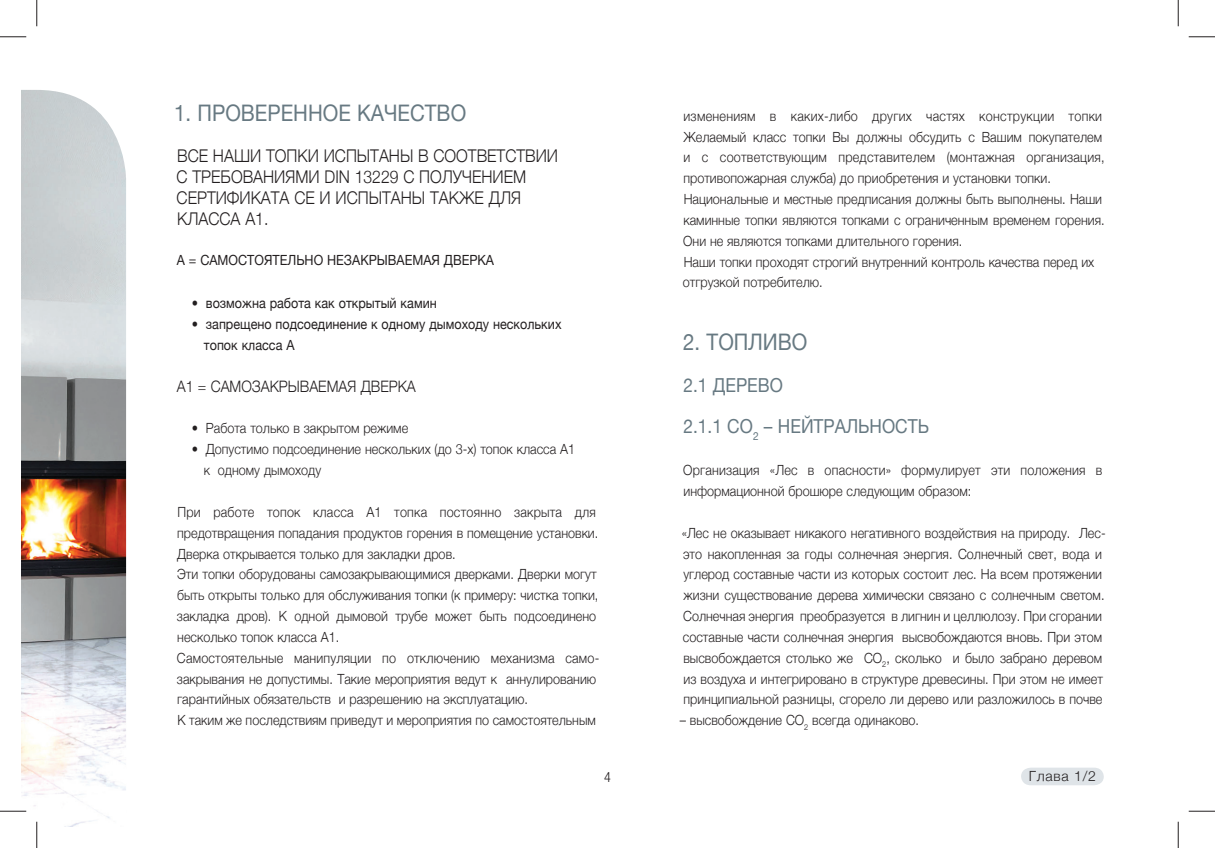
<style>
.page{position:relative;width:1215px;height:848px;background:#fff}
.page>*{position:absolute;margin:0;border:0;box-sizing:border-box;transform-origin:0 0}
.t1{font:22.75px "Helvetica Neue";color:#677982;scale:.9 1}
.t2{font:19.25px/41.6px "Helvetica Neue";color:#677982;scale:.9 1}
.t3{font:300 17.5px/20.8px "Helvetica Neue";color:#231f20;scale:.9 1}
.t4{font:300 15.75px "Helvetica Neue";color:#231f20;scale:.9 1}
.t5{font:300 14px/20.8px "Helvetica Neue";color:#231f20;scale:.9 1}
.t6{font:14px/20.8px "Helvetica Neue";color:#231f20;scale:.9 1}
.t7{font:300 14px "Helvetica Neue";color:#231f20}
.t8{font:300 condensed 14px "Helvetica Neue LT Std";color:#231f20}
</style>
<div class="page">
<img style="left:22px;top:90px;width:104px;height:735px">
<svg style="left:1021px;top:767px;width:82px;height:18px"></svg>
<hr style="left:0;top:810px;width:26px;height:2px;background:#fff">
<hr style="left:36px;top:821px;width:2px;height:26px;background:#fff">
<svg style="left:0;top:36px;width:26px;height:1px"></svg>
<svg style="left:1188px;top:36px;width:26px;height:1px"></svg>
<svg style="left:0;top:810px;width:26px;height:1px"></svg>
<svg style="left:1188px;top:810px;width:26px;height:1px"></svg>
<svg style="left:36px;top:0;width:1px;height:26px"></svg>
<svg style="left:36px;top:821px;width:1px;height:26px"></svg>
<svg style="left:1177px;top:0;width:1px;height:26px"></svg>
<svg style="left:1177px;top:821px;width:1px;height:26px"></svg>
<h1 class="t1" style="left:174px;top:99px;width:326px">1. ПРОВЕРЕННОЕ КАЧЕСТВО</h1>
<p class="t3" style="left:177px;top:145px;width:425px">ВСЕ НАШИ ТОПКИ ИСПЫТАНЫ В СООТВЕТСТВИИ<br>С ТРЕБОВАНИЯМИ DIN 13229 C ПОЛУЧЕНИЕМ<br>СЕРТИФИКАТА CE И ИСПЫТАНЫ ТАКЖЕ ДЛЯ<br>КЛАССА А1.</p>
<p class="t6" style="left:177px;top:249px;width:354px">А = САМОСТОЯТЕЛЬНО НЕЗАКРЫВАЕМАЯ ДВЕРКА</p>
<p class="t6" style="left:192px;top:293px;width:274px">• возможна работа как открытый камин</p>
<p class="t6" style="left:204px;top:313px;width:399px;text-indent:-12px">• запрещено подсоединение к одному дымоходу нескольких топок класса А</p>
<p class="t4" style="left:177px;top:376px;width:267px">А1 = САМОЗАКРЫВАЕМАЯ ДВЕРКА</p>
<p class="t5" style="left:192px;top:417px;width:242px">• Работа только в закрытом режиме</p>
<p class="t5" style="left:204px;top:438px;width:414px;text-indent:-12px">• Допустимо подсоединение нескольких (до 3-х) топок класса А1 к одному дымоходу</p>
<p class="t5" style="left:177px;top:501px;width:471px">При работе топок класса А1 топка постоянно закрыта для предотвращения попадания продуктов горения в помещение установки.<br>Дверка открывается только для закладки дров.<br>Эти топки оборудованы самозакрывающимися дверками. Дверки могут быть открыты только для обслуживания топки (к примеру: чистка топки, закладка дров). К одной дымовой трубе может быть подсоединено несколько топок класса А1.<br>Самостоятельные манипуляции по отключению механизма само&shy;закрывания не допустимы. Такие мероприятия ведут к аннулированию гарантийных обязательств и разрешению на эксплуатацию.<br>К таким же последствиям приведут и мероприятия по самостоятельным</p>
<p class="t8" style="left:604px;top:771px;width:8px">4</p>
<p class="t5" style="left:683px;top:105px;width:470px">изменениям в каких-либо других частях конструкции топки Желаемый класс топки Вы должны обсудить с Вашим покупателем и с соответствующим представителем (монтажная организация, противопожарная служба) до приобретения и установки топки.<br>Национальные и местные предписания должны быть выполнены. Наши каминные топки являются топками с ограниченным временем горения.<br>Они не являются топками длительного горения.<br>Наши топки проходят строгий внутренний контроль качества перед их отгрузкой потребителю.</p>
<h1 class="t1" style="left:683px;top:328px;width:139px">2. ТОПЛИВО</h1>
<h2 class="t2" style="left:683px;top:363px;width:274px">2.1 ДЕРЕВО<br>2.1.1 СО<sub>2</sub> – НЕЙТРАЛЬНОСТЬ</h2>
<p class="t5" style="left:683px;top:459px;width:467px">Организация «Лес в опасности» формулирует эти положения в информационной брошюре следующим образом:</p>
<p class="t5" style="left:681px;top:522px;width:472px">«Лес не оказывает никакого негативного воздействия на природу. Лес&shy;это накопленная за годы солнечная энергия. Солнечный свет, вода и углерод составные части из которых состоит лес. На всем протяжении жизни существование дерева химически связано с солнечным светом.<br>Солнечная энергия преобразуется в лигнин и целлюлозу. При сгорании составные части солнечная энергия высвобождаются вновь. При этом высвобождается столько же СО<sub>2</sub>, сколько и было забрано деревом из воздуха и интегрировано в структуре древесины. При этом не имеет принципиальной разницы, сгорело ли дерево или разложилось в почве</p>
<p class="t5" style="left:679px;top:709px;width:267px">– высвобождение СО<sub>2</sub> всегда одинаково.</p>
<p class="t7" style="left:1028px;top:766px;width:68px">Глава 1/2</p>
</div>
